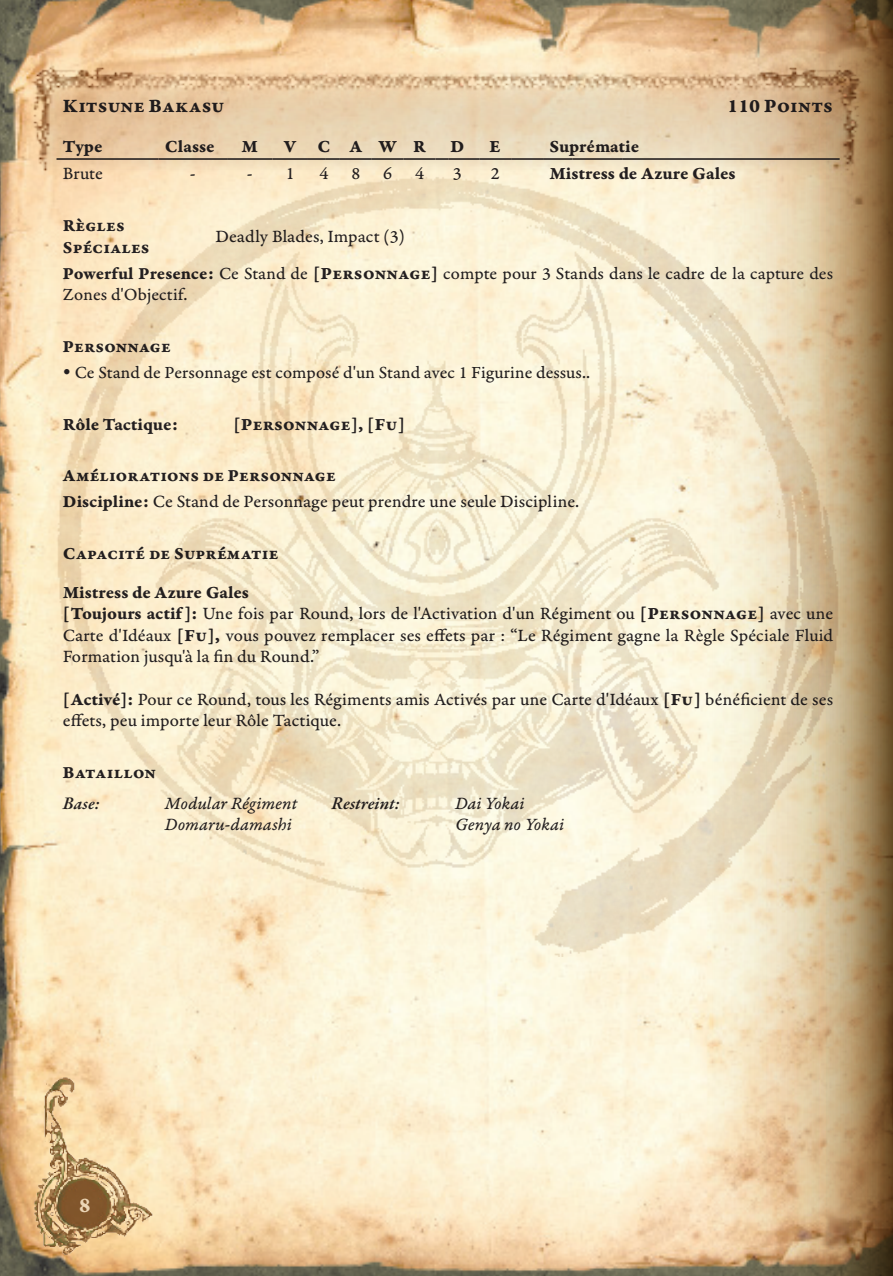
<style>
.page{position:relative;width:893px;height:1276px;background:#fff}
.page>*{position:absolute;margin:0;border:0;box-sizing:border-box;transform-origin:0 0}
.t1{font:22.5px "Garamond Premr Pro Bd Capt";color:#ecd6b6}
.ConText{font:20.25px "Garamond Premr Pro Bd Capt";color:#231f20}
.ConText-2{font:18.22px/21.4px "Garamond Premr Pro Capt";letter-spacing:.01em;color:#231f20;text-align:justify}
.ConText-3{font:18.22px "Garamond Premr Pro Bd Capt";letter-spacing:-.01em;color:#231f20}
.ConText-4{font:18.22px "Garamond Premr Pro It Capt";color:#231f20}
.ConTable{font:18.22px "Garamond Premr Pro Bd Capt";letter-spacing:-.005em;color:#231f20}
.ConText-5{font:italic 600 18.22px "Garamond Premr Pro";letter-spacing:-.005em;color:#231f20}
.ConTable-2{font:18.22px "Garamond Premr Pro Capt";color:#231f20}
.ConText-6{font:18px/21.4px "Garamond Premr Pro Capt";letter-spacing:-.005em;color:#231f20}
.ConText-7{font:18px "Garamond Premr Pro Bd Capt";color:#231f20}
.ConTable-3{font:18px/21.4px "Garamond Premr Pro Bd Capt";color:#231f20}
.ConText-8{font:italic 600 18px "Garamond Premr Pro";color:#231f20}
.s1{font-family:"Garamond Premr Pro Bd Capt"}
.s2{font-family:"Garamond Premr Pro Bd Capt";font-size:18.22px}
.s3{font-family:"Garamond Premr Pro Bd Capt";font-size:18px}
</style>
<div class="page">
<img style="left:0;top:0;width:678px;height:1276px">
<svg style="left:678px;top:0;width:108px;height:1276px;background:#e6d0ae"></svg>
<svg style="left:786px;top:0;width:107px;height:1276px;background:#a3845b"></svg>
<img style="left:29px;top:998px;width:172px;height:265px">
<img style="left:6px;top:64px;width:881px;height:181px">
<img style="left:44px;top:154px;width:809px;height:802px">
<p class="ConText" style="left:63px;top:93px;width:163px">Kitsune Bakasu</p>
<p class="ConText" style="left:727px;top:93px;width:107px">110 Points</p>
<p class="ConTable" style="left:63px;top:135px;width:41px">Type</p>
<p class="ConTable" style="left:165px;top:135px;width:51px">Classe</p>
<p class="ConTable" style="left:242px;top:135px;width:18px">M</p>
<p class="ConTable" style="left:284px;top:135px;width:14px">V</p>
<p class="ConTable" style="left:317px;top:135px;width:14px">C</p>
<p class="ConTable" style="left:349px;top:135px;width:14px">A</p>
<p class="ConTable" style="left:379px;top:135px;width:19px">W</p>
<p class="ConTable" style="left:413px;top:135px;width:14px">R</p>
<p class="ConTable" style="left:450px;top:135px;width:15px">D</p>
<p class="ConTable" style="left:490px;top:135px;width:13px">E</p>
<p class="ConTable" style="left:549px;top:135px;width:91px">Suprématie</p>
<p class="ConText-2" style="left:63px;top:163px;width:42px">Brute</p>
<p class="ConText-2" style="left:190px;top:163px;width:7px">-</p>
<p class="ConTable-2" style="left:247px;top:162px;width:7px">-</p>
<p class="ConTable-2" style="left:286px;top:162px;width:10px">1</p>
<p class="ConTable-2" style="left:319px;top:162px;width:10px">4</p>
<p class="ConTable-2" style="left:351px;top:162px;width:10px">8</p>
<p class="ConTable-2" style="left:383px;top:162px;width:10px">6</p>
<p class="ConTable-2" style="left:415px;top:162px;width:10px">4</p>
<p class="ConTable-2" style="left:453px;top:162px;width:10px">3</p>
<p class="ConText-2" style="left:491px;top:163px;width:10px">2</p>
<p class="ConText-3" style="left:549px;top:162px;width:188px">Mistress de Azure Gales</p>
<p class="ConTable-3" style="left:63px;top:215px;width:88px">Règles<br>Spéciales</p>
<p class="ConText-2" style="left:215px;top:226px;width:191px">Deadly Blades, Impact (3)</p>
<p class="ConText-6" style="left:63px;top:263px;width:772px"><span class="s1">Powerful Presence:</span> Ce Stand de <span class="s2">[Personnage]</span> compte pour 3 Stands dans le cadre de la capture des<br>Zones d'Objectif.</p>
<p class="ConText-7" style="left:63px;top:335px;width:110px">Personnage</p>
<p class="ConText-6" style="left:63px;top:362px;width:529px">• Ce Stand de Personnage est composé d'un Stand avec 1 Figurine dessus..</p>
<p class="ConText-3" style="left:63px;top:413px;width:117px">Rôle Tactique:</p>
<p class="ConText-3" style="left:233px;top:413px;width:173px">[Personnage], [Fu]</p>
<p class="ConText-7" style="left:63px;top:465px;width:275px">Améliorations de Personnage</p>
<p class="ConText-2" style="left:63px;top:491px;width:518px"><span class="s3">Discipline:</span> Ce Stand de Personnage peut prendre une seule Discipline.</p>
<p class="ConText-7" style="left:63px;top:542px;width:217px">Capacité de Suprématie</p>
<p class="ConText-3" style="left:63px;top:581px;width:188px">Mistress de Azure Gales</p>
<p class="ConText-2" style="left:63px;top:603px;width:772px"><span class="s1">[Toujours actif ]:</span> Une fois par Round, lors de l'Activation d'un Régiment ou <span class="s1">[Personnage]</span> avec une Carte d'Idéaux <span class="s1">[Fu],</span> vous pouvez remplacer ses effets par : “Le Régiment gagne la Règle Spéciale Fluid Formation jusqu'à la fin du Round.”</p>
<p class="ConText-2" style="left:63px;top:689px;width:772px"><span class="s1">[Activé]:</span> Pour ce Round, tous les Régiments amis Activés par une Carte d'Idéaux <span class="s1">[Fu]</span> bénéficient de ses effets, peu importe leur Rôle Tactique.</p>
<p class="ConText-7" style="left:63px;top:761px;width:95px">Bataillon</p>
<p class="ConText-8" style="left:63px;top:792px;width:39px">Base:</p>
<p class="ConText-4" style="left:165px;top:792px;width:134px">Modular Régiment</p>
<p class="ConText-4" style="left:165px;top:813px;width:128px">Domaru-damashi</p>
<p class="ConText-5" style="left:331px;top:791px;width:70px">Restreint:</p>
<p class="ConText-4" style="left:455px;top:792px;width:71px">Dai Yokai</p>
<p class="ConText-4" style="left:455px;top:813px;width:110px">Genya no Yokai</p>
<p class="t1" style="left:79px;top:1191px;width:14px">8</p>
</div>
